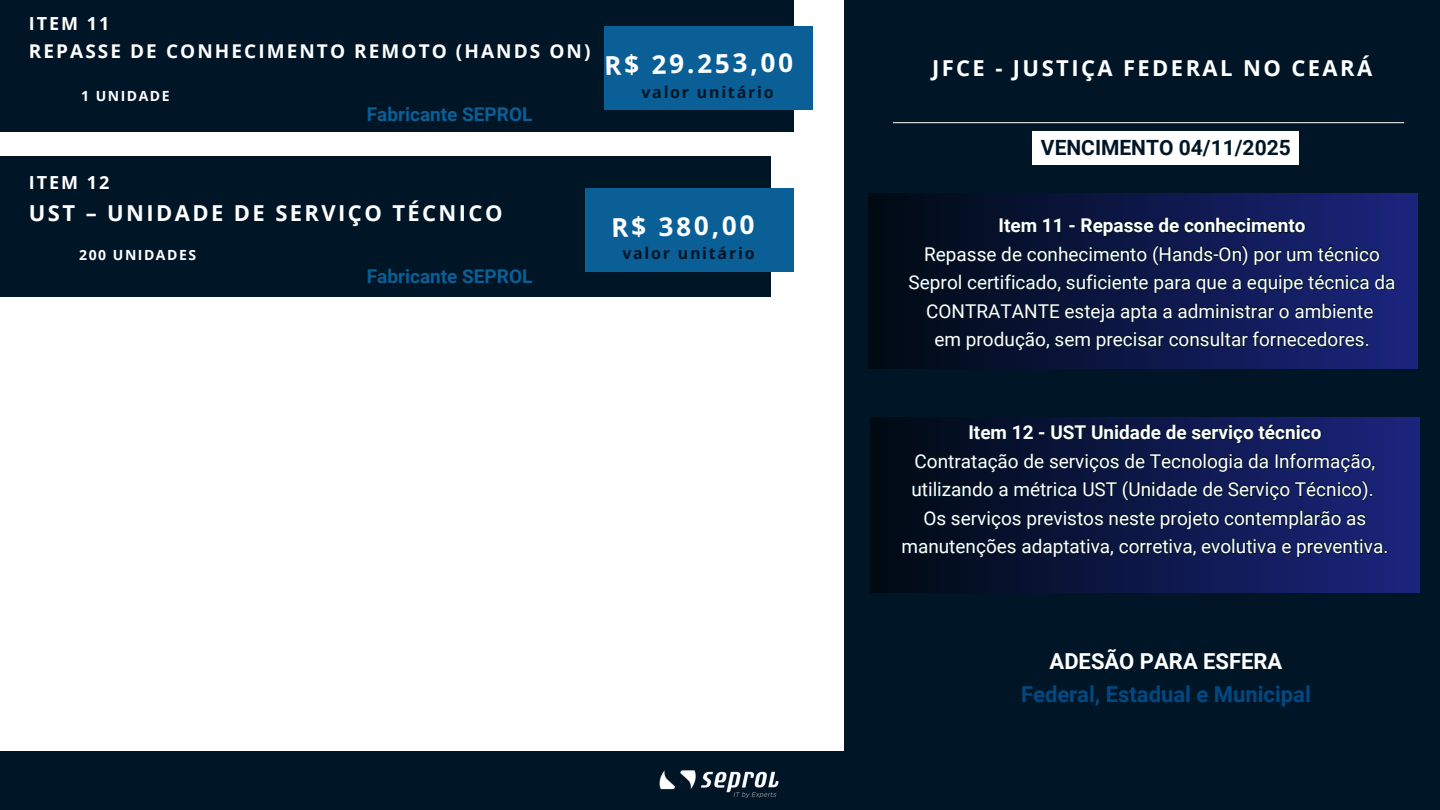
<style>
.page{position:relative;width:1440px;height:810px;background:#fff}
.page>*{position:absolute;margin:0;border:0;box-sizing:border-box;transform-origin:0 0}
.t1{font:700 26px "Open Sans";color:#fff}
.t2{font:700 22px "Open Sans";letter-spacing:.11em;color:#fff}
.t3{font:700 22px/33px "Roboto";color:#004982;text-align:center}
.t4{font:700 21px "Roboto";color:#001627}
.t5{font:19px/28.5px "Roboto";color:#fff;text-align:center}
.t6{font:700 19px "Open Sans";letter-spacing:.11em;color:#fff}
.t7{font:700 19px "Roboto";color:#095f96}
.t8{font:700 18px "Open Sans";letter-spacing:.11em;color:#fff}
.t9{font:700 16px "Open Sans";letter-spacing:.11em;color:#001627}
.t10{font:700 14px "Open Sans";letter-spacing:.11em;color:#fff}
.s1{font-weight:700}
.s2{color:#fff}
</style>
<div class="page">
<div style="left:844px;top:0;width:596px;height:810px;background:#001627"></div>
<div style="left:0;top:751px;width:1440px;height:59px;background:#001627"></div>
<hr style="left:893px;top:122px;width:511px;height:1px;background:#fff">
<img style="left:659px;top:770px;width:120px;height:28px">
<div style="left:1033px;top:131px;width:266px;height:34px;background:#fff"></div>
<div style="left:0;top:0;width:794px;height:131px;background:#001627"></div>
<div style="left:0;top:156px;width:771px;height:140px;background:#001627"></div>
<div style="left:585px;top:188px;width:209px;height:84px;background:#095f96"></div>
<div style="left:604px;top:26px;width:209px;height:84px;background:#095f96"></div>
<div style="left:869px;top:193px;width:549px;height:176px;background:linear-gradient(to right,#000a12,#1b257e)"></div>
<svg style="left:998px;top:216px;width:309px;height:21px"></svg>
<svg style="left:924px;top:243px;width:457px;height:24px"></svg>
<svg style="left:908px;top:273px;width:488px;height:21px"></svg>
<svg style="left:926px;top:302px;width:449px;height:21px"></svg>
<svg style="left:934px;top:330px;width:436px;height:22px"></svg>
<div style="left:870px;top:418px;width:549px;height:175px;background:linear-gradient(to right,#000a12,#1b257d)"></div>
<svg style="left:968px;top:423px;width:354px;height:22px"></svg>
<svg style="left:911px;top:452px;width:465px;height:51px"></svg>
<svg style="left:923px;top:509px;width:444px;height:22px"></svg>
<svg style="left:901px;top:537px;width:488px;height:22px"></svg>
<h5 class="t8" style="left:87px;top:9px;width:24px">26</h5>
<p class="t6" style="left:29px;top:38px;width:563px">REPASSE DE CONHECIMENTO REMOTO (HANDS ON)</p>
<h2 class="t10" style="left:81px;top:86px;width:90px">1 UNIDADE</h2>
<h6 class="t8" style="left:29px;top:11px;width:82px">ITEM 11</h6>
<h5 class="t7" style="left:367px;top:103px;width:167px">Fabricante SEPROL</h5>
<p class="t1" style="left:604px;top:47px;width:190px;rotate:-1deg">R$ 29.253,00</p>
<p class="t9" style="left:641px;top:81px;width:134px">valor unitário</p>
<h6 class="t8" style="left:29px;top:170px;width:82px">ITEM 12</h6>
<h3 class="t2" style="left:29px;top:197px;width:475px">UST – UNIDADE DE SERVIÇO TÉCNICO</h3>
<p class="t10" style="left:79px;top:245px;width:118px">200 UNIDADES</p>
<p class="t7" style="left:367px;top:266px;width:167px">Fabricante SEPROL</p>
<p class="t1" style="left:611px;top:209px;width:145px;rotate:-1deg">R$ 380,00</p>
<p class="t9" style="left:622px;top:242px;width:134px">valor unitário</p>
<p class="t2" style="left:932px;top:53px;width:442px">JFCE - JUSTIÇA FEDERAL NO CEARÁ</p>
<p class="t4" style="left:1041px;top:136px;width:251px">VENCIMENTO 04/11/2025</p>
<p class="t5" style="left:909px;top:211px;width:489px"><span class="s1">Item 11 - Repasse de conhecimento<br></span>Repasse de conhecimento (Hands-On) por um técnico Seprol certificado, suficiente para que a equipe técnica da CONTRATANTE esteja apta a administrar o ambiente<br>em produção, sem precisar consultar fornecedores.</p>
<p class="t5" style="left:901px;top:418px;width:489px"><span class="s1">Item 12 - UST Unidade de serviço técnico<br></span>Contratação de serviços de Tecnologia da Informação, utilizando a métrica UST (Unidade de Serviço Técnico).<br>Os serviços previstos neste projeto contemplarão as manutenções adaptativa, corretiva, evolutiva e preventiva.</p>
<p class="t3" style="left:1021px;top:645px;width:291px"><span class="s2">ADESÃO PARA ESFERA<br></span>Federal, Estadual e Municipal</p>
</div>
